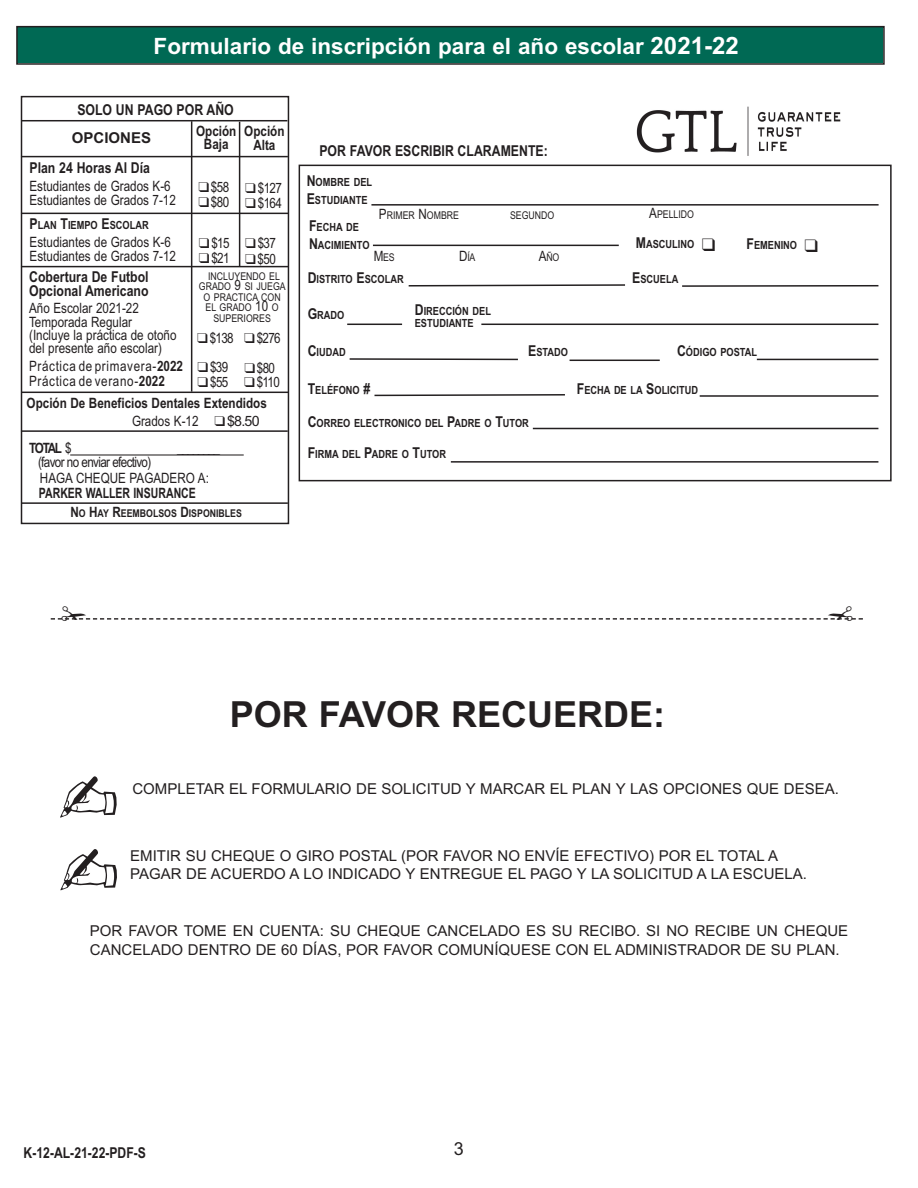
<style>
.page{position:relative;width:918px;height:1188px;background:#fff}
.page>*{position:absolute;margin:0;border:0;box-sizing:border-box;transform-origin:0 0}
.t1{font:700 36px "Arial";color:#231f20}
.t2{font:700 22.5px "Arial";color:#fff}
.t3{font:18px "Arial";color:#231f20}
.t4{font:15px/18px "Arial";color:#231f20}
.t5{font:700 15px/13.5px "Arial Narrow";color:#231f20}
.t6{font:700 15px "Arial";color:#231f20}
.t7{font:14.25px/14.1px "Arial Narrow";color:#231f20}
.t8{font:700 14.25px/13.5px "Arial Narrow";color:#231f20;text-align:center}
.t9{font:14.25px/15px "Arial Narrow";letter-spacing:.045em;color:#231f20}
.t10{font:14.25px/16.5px "Arial Narrow";letter-spacing:-.045em;color:#231f20}
.t11{font:700 14.25px "Arial Narrow";color:#231f20;scale:.9 1}
.t12{font:700 11.25px/18px "Arial Narrow";color:#231f20}
.t13{font:10.65px/10.5px "Arial Narrow";color:#231f20;text-align:center}
.t14{font:700 10.65px "Arial Narrow";color:#231f20}
.s1{font-size:24px}
.s2{font-size:15px}
.s3{font-weight:700}
.s4{font-size:14.25px}
.s5{font-weight:400}
.s6{font-family:"Arial";font-weight:400}
</style>
<div class="page">
<div style="left:18px;top:27px;width:865px;height:36px;background:#006954"></div>
<div style="left:16px;top:26px;width:869px;height:39px;border:2px solid #231f20"></div>
<img style="left:636px;top:106px;width:205px;height:50px">
<div style="left:21px;top:96px;width:268px;height:428px;border:2px solid #231f20"></div>
<hr style="left:70px;top:454px;width:174px;height:2px;background:#231f20">
<hr style="left:21px;top:156px;width:267px;height:1px;background:#231f20">
<hr style="left:191px;top:121px;width:1px;height:271px;background:#231f20">
<hr style="left:21px;top:266px;width:267px;height:1px;background:#231f20">
<hr style="left:21px;top:213px;width:267px;height:1px;background:#231f20">
<hr style="left:239px;top:122px;width:1px;height:145px;background:#231f20">
<hr style="left:22px;top:392px;width:267px;height:1px;background:#231f20">
<hr style="left:21px;top:120px;width:266px;height:1px;background:#231f20">
<hr style="left:21px;top:430px;width:267px;height:2px;background:#231f20">
<hr style="left:22px;top:502px;width:266px;height:2px;background:#231f20">
<div style="left:299px;top:165px;width:593px;height:316px;border:2px solid #231f20"></div>
<hr style="left:371px;top:204px;width:508px;height:2px;background:#231f20">
<hr style="left:700px;top:395px;width:178px;height:2px;background:#231f20">
<svg style="left:374px;top:394px;width:191px;height:3px"></svg>
<hr style="left:347px;top:324px;width:55px;height:1px;background:#231f20">
<hr style="left:481px;top:324px;width:397px;height:1px;background:#231f20">
<hr style="left:350px;top:358px;width:168px;height:2px;background:#231f20">
<hr style="left:570px;top:360px;width:90px;height:1px;background:#231f20">
<hr style="left:757px;top:359px;width:121px;height:1px;background:#231f20">
<svg style="left:408px;top:284px;width:217px;height:3px"></svg>
<hr style="left:682px;top:285px;width:196px;height:2px;background:#231f20">
<hr style="left:451px;top:461px;width:427px;height:2px;background:#231f20">
<hr style="left:533px;top:428px;width:345px;height:1px;background:#231f20">
<hr style="left:373px;top:245px;width:246px;height:1px;background:#231f20">
<svg style="left:51px;top:618px;width:812px;height:2px"></svg>
<h2 class="t2" style="left:154px;top:33px;width:587px">Formulario de inscripción para el año escolar <span class="s1">2021-22</span></h2>
<p class="t5" style="left:77px;top:103px;width:158px">SOLO UN PAGO POR AÑO</p>
<p class="t6" style="left:72px;top:129px;width:81px">OPCIONES</p>
<p class="t5" style="left:30px;top:161px;width:122px">Plan 24 Horas Al Día</p>
<p class="t7" style="left:30px;top:180px;width:148px">Estudiantes de Grados K-6<br>Estudiantes de Grados 7-12</p>
<p class="t12" style="left:30px;top:216px;width:121px"><span class="s2">P</span>LAN <span class="s2">T</span>IEMPO <span class="s2">E</span>SCOLAR</p>
<p class="t7" style="left:30px;top:236px;width:148px">Estudiantes de Grados K-6<br>Estudiantes de Grados 7-12</p>
<p class="t8" style="left:196px;top:124px;width:42px">Opción<br>Baja</p>
<p class="t7" style="left:198px;top:181px;width:32px">❑ $58</p>
<p class="t7" style="left:198px;top:196px;width:32px">❑ $80</p>
<p class="t7" style="left:199px;top:237px;width:32px">❑ $15</p>
<p class="t7" style="left:199px;top:253px;width:32px">❑ $21</p>
<p class="t8" style="left:244px;top:125px;width:42px">Opción<br>Alta</p>
<p class="t7" style="left:245px;top:182px;width:38px">❑ $127</p>
<p class="t7" style="left:245px;top:197px;width:38px">❑ $164</p>
<p class="t7" style="left:245px;top:237px;width:32px">❑ $37</p>
<p class="t7" style="left:245px;top:253px;width:32px">❑ $50</p>
<p class="t5" style="left:29px;top:270px;width:121px">Cobertura De Futbol<br>Opcional Americano</p>
<p class="t7" style="left:29px;top:303px;width:111px">Año Escolar 2021-22<br>Temporada Regular</p>
<p class="t7" style="left:29px;top:330px;width:149px;line-height:12.6px">(Incluye la práctica de otoño del presente año escolar)</p>
<p class="t9" style="left:29px;top:360px;width:155px">Práctica de primavera-<span class="s3">2022<br></span>Práctica de verano-<span class="s3">2022</span></p>
<p class="t13" style="left:199px;top:272px;width:88px">INCLUYENDO EL<br>GRADO <span class="s4">9</span> SI JUEGA<br>O PRACTICA CON<br>EL GRADO <span class="s4">10</span> O<br>SUPERIORES</p>
<p class="t7" style="left:197px;top:332px;width:38px">❑ $138</p>
<p class="t7" style="left:197px;top:361px;width:32px">❑ $39</p>
<p class="t7" style="left:198px;top:376px;width:32px">❑ $55</p>
<p class="t7" style="left:244px;top:333px;width:38px">❑ $276</p>
<p class="t7" style="left:244px;top:362px;width:32px">❑ $80</p>
<p class="t7" style="left:244px;top:377px;width:37px">❑ $110</p>
<p class="t8" style="left:132px;top:393px;width:136px;line-height:18.5px;text-align:left;text-indent:-105px">Opción De Beneficios Dentales Extendidos<br><span class="s5">Grados K-12</span> ❑ <span class="s6">$8.50</span></p>
<p class="t8" style="left:29px;top:442px;width:44px">TOTAL <span class="s5">$</span></p>
<p class="t7" style="left:177px;top:443px;width:44px">________</p>
<p class="t10" style="left:38px;top:455px;width:172px">(favor no enviar efectivo)<br>HAGA CHEQUE PAGADERO A:</p>
<p class="t11" style="left:39px;top:485px;width:176px">PARKER WALLER INSURANCE</p>
<p class="t14" style="left:70px;top:507px;width:173px"><span class="s4">N</span>O <span class="s4">H</span>AY <span class="s4">R</span>EEMBOLSOS <span class="s4">D</span>ISPONIBLES</p>
<p class="t5" style="left:319px;top:144px;width:230px">POR FAVOR ESCRIBIR CLARAMENTE:</p>
<p class="t12" style="left:307px;top:173px;width:67px"><span class="s2">N</span>OMBRE DEL<br><span class="s2">E</span>STUDIANTE</p>
<p class="t13" style="left:379px;top:211px;width:82px"><span class="s4">P</span>RIMER <span class="s4">N</span>OMBRE</p>
<p class="t13" style="left:510px;top:211px;width:46px">SEGUNDO</p>
<p class="t13" style="left:649px;top:210px;width:46px"><span class="s4">A</span>PELLIDO</p>
<p class="t12" style="left:309px;top:218px;width:62px"><span class="s2">F</span>ECHA DE<br><span class="s2">N</span>ACIMIENTO</p>
<p class="t12" style="left:636px;top:235px;width:81px"><span class="s2">M</span>ASCULINO ❑</p>
<p class="t12" style="left:747px;top:236px;width:73px"><span class="s2">F</span>EMENINO ❑</p>
<p class="t13" style="left:374px;top:253px;width:22px"><span class="s4">M</span>ES</p>
<p class="t13" style="left:459px;top:253px;width:18px"><span class="s4">D</span>ÍA</p>
<p class="t13" style="left:539px;top:253px;width:22px"><span class="s4">A</span>ÑO</p>
<p class="t12" style="left:308px;top:270px;width:98px"><span class="s2">D</span>ISTRITO <span class="s2">E</span>SCOLAR</p>
<p class="t12" style="left:632px;top:270px;width:48px"><span class="s2">E</span>SCUELA</p>
<p class="t12" style="left:308px;top:306px;width:38px"><span class="s2">G</span>RADO</p>
<p class="t12" style="left:308px;top:343px;width:40px"><span class="s2">C</span>IUDAD</p>
<p class="t12" style="left:528px;top:343px;width:41px"><span class="s2">E</span>STADO</p>
<p class="t12" style="left:677px;top:343px;width:82px"><span class="s2">C</span>ÓDIGO POSTAL</p>
<p class="t12" style="left:308px;top:381px;width:64px"><span class="s2">T</span>ELÉFONO <span class="s2">#</span></p>
<p class="t12" style="left:577px;top:381px;width:123px"><span class="s2">F</span>ECHA DE LA <span class="s2">S</span>OLICITUD</p>
<p class="t12" style="left:308px;top:414px;width:223px"><span class="s2">C</span>ORREO ELECTRONICO DEL <span class="s2">P</span>ADRE O <span class="s2">T</span>UTOR</p>
<p class="t12" style="left:308px;top:445px;width:140px"><span class="s2">F</span>IRMA DEL <span class="s2">P</span>ADRE O <span class="s2">T</span>UTOR</p>
<p class="t12" style="left:415px;top:306px;width:78px;line-height:12px"><span class="s2">D</span>IRECCIÓN DEL<br>ESTUDIANTE</p>
<h1 class="t1" style="left:230px;top:693px;width:437px">POR FAVOR RECUERDE:</h1>
<p class="t4" style="left:132px;top:781px;width:708px">COMPLETAR EL FORMULARIO DE SOLICITUD Y MARCAR EL PLAN Y LAS OPCIONES QUE DESEA.</p>
<p class="t4" style="left:130px;top:848px;width:678px">EMITIR SU CHEQUE O GIRO POSTAL (POR FAVOR NO ENVÍE EFECTIVO) POR EL TOTAL A<br>PAGAR DE ACUERDO A LO INDICADO Y ENTREGUE EL PAGO Y LA SOLICITUD A LA ESCUELA.</p>
<p class="t4" style="left:90px;top:922px;width:760px;line-height:19.5px">POR FAVOR TOME EN CUENTA: SU CHEQUE CANCELADO ES SU RECIBO. SI NO RECIBE UN CHEQUE<br>CANCELADO DENTRO DE 60 DÍAS, POR FAVOR COMUNÍQUESE CON EL ADMINISTRADOR DE SU PLAN.</p>
<p class="t5" style="left:24px;top:1146px;width:124px">K-12-AL-21-22-PDF-S</p>
<p class="t3" style="left:454px;top:1142px;width:12px">3</p>
</div>
